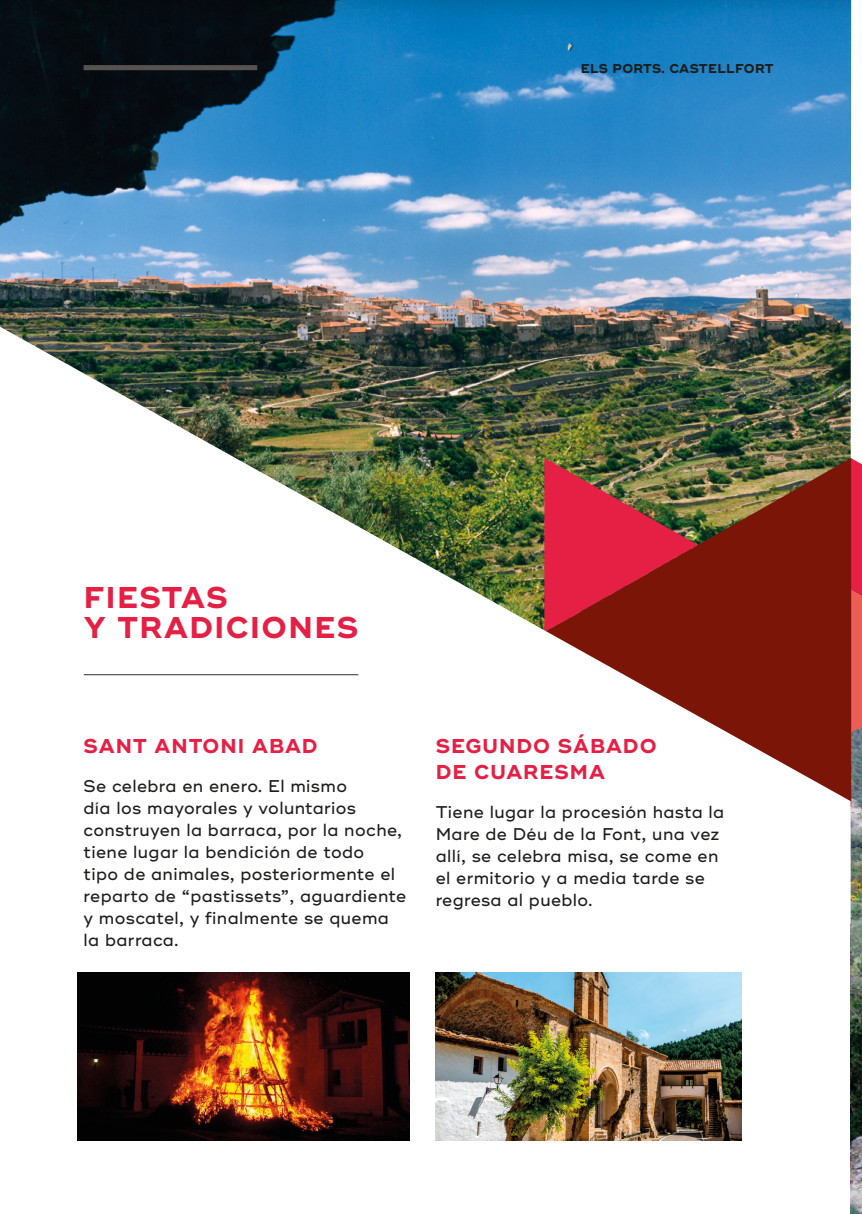
<style>
.page{position:relative;width:862px;height:1214px;background:#fff}
.page>*{position:absolute;margin:0;border:0;box-sizing:border-box;transform-origin:0 0}
.t1{font:700 30px "Ridley Grotesk";letter-spacing:.05em;color:#e61f44}
.t2{font:700 20px/26px "Ridley Grotesk";letter-spacing:.05em;color:#e61f44}
.t3{font:500 17px/22px "Ridley Grotesk";letter-spacing:.02em;color:#1d1d1b}
.t4{font:700 12.8px "Ridley Grotesk";letter-spacing:.02em;color:#1d1d1b}
</style>
<div class="page">
<img style="left:850px;top:458px;width:12px;height:755px">
<img style="left:0;top:0;width:851px;height:458px">
<img style="left:0;top:326px;width:850px;height:475px">
<hr style="left:84px;top:674px;width:274px;height:1px;background:#312f2d">
<img style="left:77px;top:972px;width:332px;height:168px">
<img style="left:436px;top:972px;width:305px;height:168px">
<div style="left:84px;top:65px;width:173px;height:5px;background:#565250"></div>
<p class="t4" style="left:581px;top:61px;width:194px">ELS PORTS. CASTELLFORT</p>
<p class="t1" style="left:84px;top:579px;width:146px">FIESTAS</p>
<p class="t1" style="left:84px;top:609px;width:276px">Y TRADICIONES</p>
<p class="t2" style="left:84px;top:733px;width:236px">SANT ANTONI ABAD</p>
<p class="t3" style="left:84px;top:775px;width:324px">Se celebra en enero. El mismo<br>día los mayorales y voluntarios construyen la barraca, por la noche, tiene lugar la bendición de todo<br>tipo de animales, posteriormente el reparto de “pastissets”, aguardiente y moscatel, y finalmente se quema la barraca.</p>
<p class="t2" style="left:436px;top:733px;width:222px">SEGUNDO SÁBADO<br>DE CUARESMA</p>
<p class="t3" style="left:436px;top:801px;width:290px">Tiene lugar la procesión hasta la<br>Mare de Déu de la Font, una vez allí, se celebra misa, se come en el ermitorio y a media tarde se regresa al pueblo.</p>
</div>
